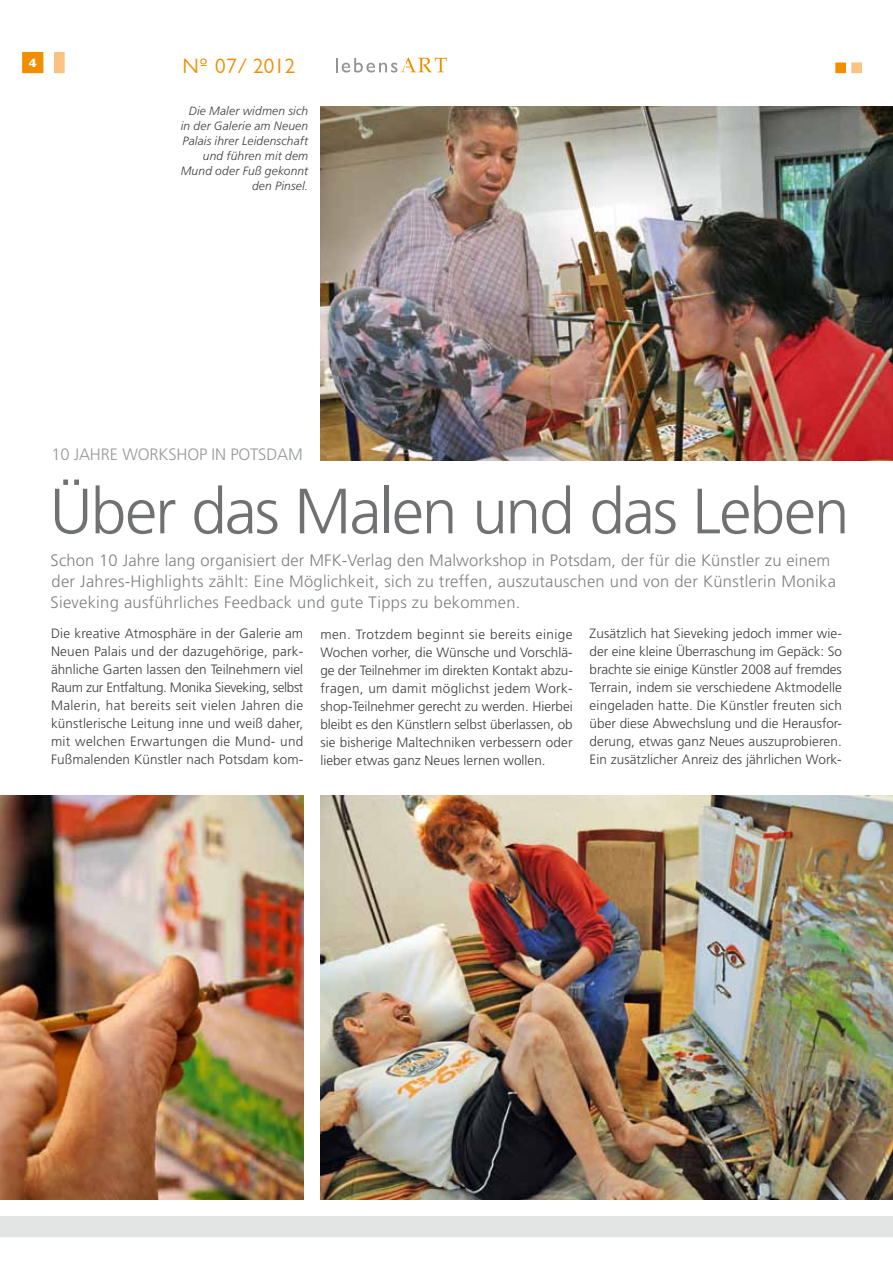
<style>
.page{position:relative;width:893px;height:1263px;background:#fff}
.page>*{position:absolute;margin:0;border:0;box-sizing:border-box;transform-origin:0 0}
.t1{font:300 63.9px "Frutiger";letter-spacing:-.025em;color:#707172}
.t2{font:21px "Gill Sans";color:#f18e00}
.t3{font:300 16.5px/21px "Frutiger";letter-spacing:.015em;color:#808183}
.t4{font:300 16.5px "Frutiger";letter-spacing:-.01em;color:#96989a}
.t5{font:300 13.5px/18px "Frutiger";letter-spacing:.01em;color:#3e3d40;text-align:justify}
.t6{font:italic 300 12px/15px "Frutiger";letter-spacing:.015em;color:#3e3d40;text-align:right}
.t7{font:800 12px "Gill Sans";color:#fff}
</style>
<div class="page">
<div style="left:0;top:1216px;width:893px;height:21px;background:#e3e4e4"></div>
<img style="left:0;top:795px;width:303px;height:404px">
<img style="left:320px;top:795px;width:573px;height:404px">
<img style="left:320px;top:106px;width:573px;height:355px">
<div style="left:835px;top:63px;width:11px;height:10px;background:#f18e00;border:2px solid #f18e00"></div>
<div style="left:851px;top:63px;width:11px;height:10px;background:#fac381;border:2px solid #fac381"></div>
<div style="left:54px;top:52px;width:11px;height:21px;background:#fac381;border:2px solid #fac381"></div>
<div style="left:22px;top:52px;width:21px;height:21px;background:#f18e00"></div>
<svg style="left:336px;top:58px;width:111px;height:15px"></svg>
<p class="t7" style="left:29px;top:56px;width:10px">4</p>
<h2 class="t2" style="left:183px;top:54px;width:114px">Nº 07/ 2012</h2>
<p class="t6" style="left:181px;top:103px;width:129px">Die Maler widmen sich in der Galerie am Neuen<br>Palais ihrer Leidenschaft und führen mit dem<br>Mund oder Fuß gekonnt den Pinsel.</p>
<p class="t4" style="left:51px;top:445px;width:136px">10 JAh re Workshop</p>
<p class="t4" style="left:212px;top:445px;width:79px">in Potsdam</p>
<h1 class="t1" style="left:50px;top:475px;width:801px">Über das Malen und das Leben</h1>
<p class="t3" style="left:51px;top:550px;width:787px">Schon 10 Jahre lang organisiert der MFK-Verlag den Malworkshop in Potsdam, der für die Künstler zu einem der Jahres-Highlights zählt: Eine Möglichkeit, sich zu treffen, auszutauschen und von der Künstlerin Monika -Sieveking ausführliches Feedback und gute Tipps zu bekommen.</p>
<p class="t5" style="left:51px;top:624px;width:254px">Die kreative Atmosphäre in der Galerie am Neuen Palais und der dazugehörige, park&shy;ähnliche Garten lassen den Teilnehmern viel Raum zur Entfaltung. Monika Sieveking, selbst Malerin, hat bereits seit vielen Jahren die künstlerische Leitung inne und weiß daher, mit welchen Erwartungen die Mund- und Fußmalenden Künstler nach Potsdam kom-</p>
<p class="t5" style="left:590px;top:625px;width:254px">Zusätzlich hat Sieveking jedoch immer wie&shy;der eine kleine Überraschung im Gepäck: So brachte sie einige Künstler 2008 auf fremdes Terrain, indem sie verschiedene Aktmodelle eingeladen hatte. Die Künstler freuten sich über diese Abwechslung und die Herausfor&shy;derung, etwas ganz Neues auszuprobieren.<br>Ein zusätzlicher Anreiz des jährlichen Work-</p>
<p class="t5" style="left:320px;top:625px;width:254px">men. Trotzdem beginnt sie bereits einige Wochen vorher, die Wünsche und Vorschlä&shy;ge der Teilnehmer im direkten Kontakt abzu&shy;fragen, um damit möglichst jedem Work&shy;shop-Teilnehmer gerecht zu werden. Hierbei bleibt es den Künstlern selbst überlassen, ob sie bisherige Maltechniken verbessern oder lieber etwas ganz Neues lernen wollen.</p>
</div>
